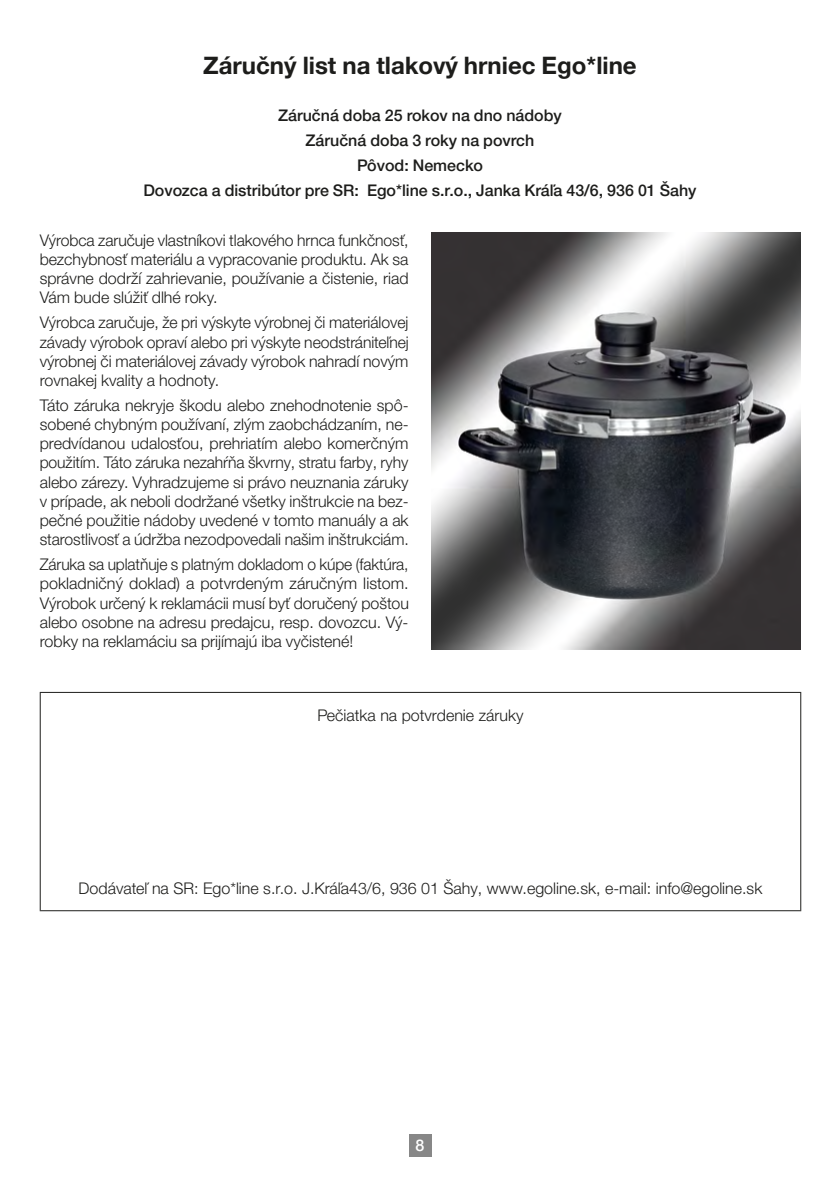
<style>
.page{position:relative;width:840px;height:1191px;background:#fff}
.page>*{position:absolute;margin:0;border:0;box-sizing:border-box;transform-origin:0 0}
.t1{font:700 24px "Helvetica Neue LTW1 G";color:#1d1d1b}
.t2{font:300 16px/19.2px "Helvetica Neue LTW1 G";color:#1d1d1b;text-align:justify}
.t3{font:500 16px/24.8px "Helvetica Neue LTW1 G";color:#1d1d1b;text-align:center}
.t4{font:500 16px "Helvetica Neue LTW1 G";color:#fff}
</style>
<div class="page">
<div style="left:408px;top:1134px;width:23px;height:23px;background:#878787"></div>
<hr style="left:40px;top:692px;width:760px;height:1px;background:#1d1d1b">
<hr style="left:40px;top:693px;width:1px;height:217px;background:#1d1d1b">
<hr style="left:799px;top:693px;width:1px;height:217px;background:#1d1d1b">
<hr style="left:40px;top:910px;width:760px;height:1px;background:#1d1d1b">
<img style="left:431px;top:232px;width:368px;height:417px">
<h1 class="t1" style="left:203px;top:50px;width:435px">Záručný list na tlakový hrniec Ego*line</h1>
<p class="t3" style="left:143px;top:103px;width:554px">Záručná doba 25 rokov na dno nádoby<br>Záručná doba 3 roky na povrch<br>Pôvod: Nemecko<br>Dovozca a distribútor pre SR: Ego*line s.r.o., Janka Kráľa 43/6, 936 01 Šahy</p>
<p class="t2" style="left:40px;top:230px;width:370px">Výrobca zaručuje vlastníkovi tlakového hrnca funkčnosť, bezchybnosť materiálu a vypracovanie produktu. Ak sa správne dodrží zahrievanie, používanie a čistenie, riad Vám bude slúžiť dlhé roky.</p>
<p class="t2" style="left:40px;top:313px;width:370px">Výrobca zaručuje, že pri výskyte výrobnej či materiálovej závady výrobok opraví alebo pri výskyte neodstrániteľnej výrobnej či materiálovej závady výrobok nahradí novým rovnakej kvality a hodnoty.</p>
<p class="t2" style="left:40px;top:395px;width:370px">Táto záruka nekryje škodu alebo znehodnotenie spô&shy;sobené chybným používaní, zlým zaobchádzaním, ne&shy;predvídanou udalosťou, prehriatím alebo komerčným použitím. Táto záruka nezahŕňa škvrny, stratu farby, ryhy alebo zárezy. Vyhradzujeme si právo neuznania záruky v prípade, ak neboli dodržané všetky inštrukcie na bez&shy;pečné použitie nádoby uvedené v tomto manuály a ak starostlivosť a údržba nezodpovedali našim inštrukciám.</p>
<p class="t2" style="left:40px;top:555px;width:370px">Záruka sa uplatňuje s platným dokladom o kúpe (faktúra, pokladničný doklad) a potvrdeným záručným listom.<br>Výrobok určený k reklamácii musí byť doručený poštou alebo osobne na adresu predajcu, resp. dovozcu. Vý&shy;robky na reklamáciu sa prijímajú iba vyčistené!</p>
<p class="t2" style="left:317px;top:705px;width:207px">Pečiatka na potvrdenie záruky</p>
<p class="t2" style="left:79px;top:878px;width:684px">Dodávateľ na SR: Ego*line s.r.o. J.Kráľa43/6, 936 01 Šahy, www.egoline.sk, e-mail: info@egoline.sk</p>
<p class="t4" style="left:415px;top:1136px;width:10px">8</p>
</div>
